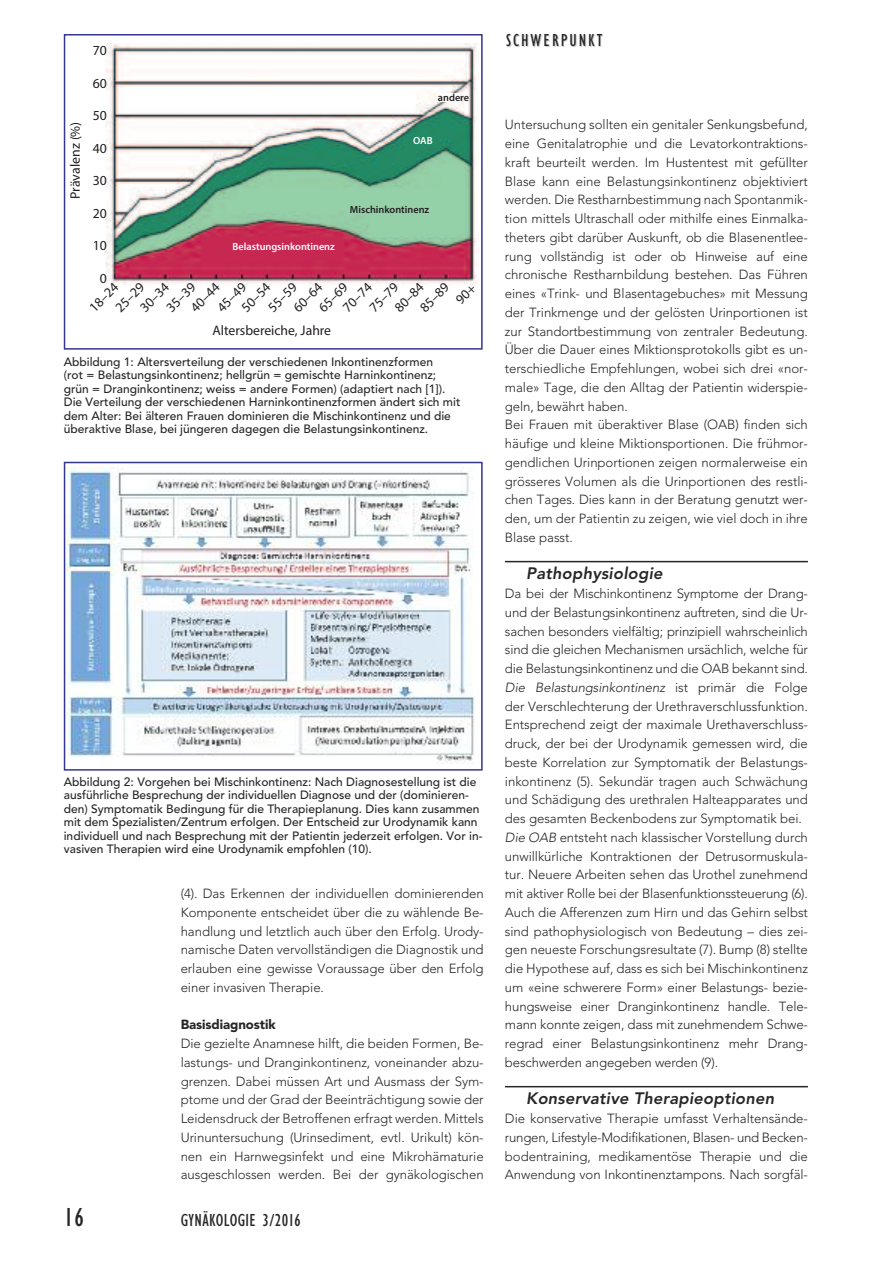
<style>
.page{position:relative;width:893px;height:1263px;background:#fff}
.page>*{position:absolute;margin:0;border:0;box-sizing:border-box;transform-origin:0 0}
.t1{font:condensed 27px "Gill Sans";color:#272627}
.t2{font:condensed 18px "Gill Sans";letter-spacing:.02em;color:#272627}
.t3{font:condensed 18px "Gill Sans";letter-spacing:.11em;color:#272627}
.t4{font:italic 800 16.5px "Avenir";letter-spacing:.01em;color:#272627}
.t5{font:13.8px/18.8px "Myriad Pro";color:#231f20}
.t6{font:13.65px "Myriad Pro";color:#231f20}
.t7{font:300 13.2px/18.8px "Avenir";letter-spacing:-.005em;color:#272627;text-align:justify}
.t8{font:900 13.2px "Avenir";letter-spacing:-.005em;color:#272627}
.t9{font:500 12px/13.5px "Avenir";color:#272627}
.t10{font:600 10.35px "Myriad Pro";color:#fff}
.t11{font:600 10.35px "Myriad Pro";color:#231f20}
.s1{font-style:italic}
</style>
<div class="page">
<hr style="left:505px;top:561px;width:303px;height:1px;background:#272627">
<hr style="left:505px;top:1086px;width:303px;height:1px;background:#272627">
<img style="left:106px;top:43px;width:372px;height:242px">
<div style="left:440px;top:93px;width:19px;height:9px;background:#fff"></div>
<div style="left:64px;top:34px;width:419px;height:316px;border:2px solid #34368f"></div>
<img style="left:67px;top:468px;width:407px;height:296px">
<div style="left:64px;top:462px;width:419px;height:309px;border:2px solid #34368f"></div>
<p class="t6" style="left:70px;top:199px;width:79px;rotate:-90deg">Prävalenz (%)</p>
<p class="t5" style="left:93px;top:42px;width:16px">70</p>
<p class="t5" style="left:93px;top:75px;width:16px">60</p>
<p class="t5" style="left:93px;top:107px;width:16px">50</p>
<p class="t5" style="left:93px;top:140px;width:16px">40</p>
<p class="t5" style="left:93px;top:172px;width:16px">30</p>
<p class="t5" style="left:93px;top:205px;width:16px">20</p>
<p class="t5" style="left:93px;top:237px;width:16px">10</p>
<p class="t5" style="left:100px;top:270px;width:9px">0</p>
<p class="t5" style="left:86px;top:304px;width:37px;rotate:-45deg">18–24</p>
<p class="t11" style="left:438px;top:93px;width:33px">andere</p>
<p class="t10" style="left:413px;top:136px;width:21px">OAB</p>
<p class="t11" style="left:350px;top:206px;width:81px">Mischinkontinenz</p>
<p class="t10" style="left:233px;top:242px;width:104px">Belastungsinkontinenz</p>
<p class="t5" style="left:136px;top:304px;width:37px;rotate:-45deg">30–34</p>
<p class="t5" style="left:200px;top:291px;width:37px;text-indent:-19px;rotate:-45deg">40–44<br>45–49</p>
<p class="t5" style="left:238px;top:304px;width:37px;rotate:-45deg">50–54</p>
<p class="t5" style="left:289px;top:304px;width:37px;rotate:-45deg">60–64</p>
<p class="t5" style="left:339px;top:304px;width:37px;rotate:-45deg">70–74</p>
<p class="t5" style="left:391px;top:304px;width:37px;rotate:-45deg">80–84</p>
<p class="t5" style="left:112px;top:304px;width:37px;rotate:-45deg">25–29</p>
<p class="t5" style="left:163px;top:304px;width:37px;rotate:-45deg">35–39</p>
<p class="t5" style="left:264px;top:304px;width:37px;rotate:-45deg">55–59</p>
<p class="t5" style="left:315px;top:304px;width:37px;rotate:-45deg">65–69</p>
<p class="t5" style="left:366px;top:304px;width:37px;rotate:-45deg">75–79</p>
<p class="t5" style="left:416px;top:304px;width:37px;rotate:-45deg">85–89</p>
<p class="t5" style="left:213px;top:322px;width:120px">Altersbereiche, Jahre</p>
<p class="t9" style="left:64px;top:354px;width:398px">Abbildung 1: Altersverteilung der verschiedenen Inkontinenzformen<br>(rot = Belastungsinkontinenz; hellgrün = gemischte Harninkontinenz; grün = Dranginkontinenz; weiss = andere Formen) (adaptiert nach [1]).<br>Die Verteilung der verschiedenen Harninkontinenzformen ändert sich mit dem Alter: Bei älteren Frauen dominieren die Mischinkontinenz und die überaktive Blase, bei jüngeren dagegen die Belastungsinkontinenz.</p>
<p class="t9" style="left:64px;top:774px;width:420px">Abbildung 2: Vorgehen bei Mischinkontinenz: Nach Diagnosestellung ist die ausführliche Besprechung der individuellen Diagnose und der (dominieren&shy;den) Symptomatik Bedingung für die Therapieplanung. Dies kann zusammen mit dem Spezialisten/Zentrum erfolgen. Der Entscheid zur Urodynamik kann individuell und nach Besprechung mit der Patientin jederzeit erfolgen. Vor in&shy;vasiven Therapien wird eine Urodynamik empfohlen (10).</p>
<p class="t7" style="left:181px;top:884px;width:304px">(4). Das Erkennen der individuellen dominierenden Komponente entscheidet über die zu wählende Be&shy;handlung und letztlich auch über den Erfolg. Urody&shy;namische Daten vervollständigen die Diagnostik und erlauben eine gewisse Voraussage über den Erfolg einer invasiven Therapie.</p>
<p class="t8" style="left:181px;top:1013px;width:97px">Basisdiagnostik</p>
<p class="t7" style="left:181px;top:1034px;width:304px">Die gezielte Anamnese hilft, die beiden Formen, Be&shy;lastungs- und Dranginkontinenz, voneinander abzu&shy;grenzen. Dabei müssen Art und Ausmass der Sym&shy;ptome und der Grad der Beeinträchtigung sowie der Leidensdruck der Betroffenen erfragt werden. Mittels Urinuntersuchung (Urinsediment, evtl. Urikult) kön&shy;nen ein Harnwegsinfekt und eine Mikrohämaturie ausgeschlossen werden. Bei der gynäkologischen</p>
<h1 class="t1" style="left:64px;top:1207px;width:22px">16</h1>
<h2 class="t2" style="left:181px;top:1213px;width:122px">GYNÄKOLOGIE 3/2016</h2>
<h2 class="t3" style="left:506px;top:33px;width:98px">SCHWERPUNKT</h2>
<p class="t7" style="left:505px;top:115px;width:304px;text-align:left">Untersuchung sollten ein genitaler Senkungsbefund, eine Genitalatrophie und die Levatorkontraktions&shy;kraft beurteilt werden. Im Hustentest mit gefüllter Blase kann eine Belastungsinkontinenz objektiviert werden. Die Restharnbestimmung nach Spontanmik&shy;tion mittels Ultraschall oder mithilfe eines Einmalka&shy;theters gibt darüber Auskunft, ob die Blasenentlee&shy;rung vollständig ist oder ob Hinweise auf eine chronische Restharnbildung bestehen. Das Führen eines «Trink- und Blasentagebuches» mit Messung der Trinkmenge und der gelösten Urinportionen ist zur Standortbestimmung von zentraler Bedeutung.<br>Über die Dauer eines Miktionsprotokolls gibt es un&shy;terschiedliche Empfehlungen, wobei sich drei «nor&shy;male» Tage, die den Alltag der Patientin widerspie&shy;geln, bewährt haben.<br>Bei Frauen mit überaktiver Blase (OAB) finden sich häufige und kleine Miktionsportionen. Die frühmor&shy;gendlichen Urinportionen zeigen normalerweise ein grösseres Volumen als die Urinportionen des restli&shy;chen Tages. Dies kann in der Beratung genutzt wer&shy;den, um der Patientin zu zeigen, wie viel doch in ihre Blase passt.</p>
<p class="t4" style="left:526px;top:564px;width:138px">Pathophysiologie</p>
<p class="t7" style="left:505px;top:584px;width:304px;text-align:left">Da bei der Mischinkontinenz Symptome der Drang&shy;und der Belastungsinkontinenz auftreten, sind die Ur&shy;sachen besonders vielfältig; prinzipiell wahrscheinlich sind die gleichen Mechanismen ursächlich, welche für die Belastungsinkontinenz und die OAB bekannt sind.<br><span class="s1">Die Belastungsinkontinenz</span> ist primär die Folge der Verschlechterung der Urethraverschlussfunktion.<br>Entsprechend zeigt der maximale Urethaverschluss&shy;druck, der bei der Urodynamik gemessen wird, die beste Korrelation zur Symptomatik der Belastungs&shy;inkontinenz (5). Sekundär tragen auch Schwächung und Schädigung des urethralen Halteapparates und des gesamten Beckenbodens zur Symptomatik bei.<br><span class="s1">Die OAB</span> entsteht nach klassischer Vorstellung durch unwillkürliche Kontraktionen der Detrusormuskula&shy;tur. Neuere Arbeiten sehen das Urothel zunehmend mit aktiver Rolle bei der Blasenfunktionssteuerung (6).<br>Auch die Afferenzen zum Hirn und das Gehirn selbst sind pathophysiologisch von Bedeutung – dies zei&shy;gen neueste Forschungsresultate (7). Bump (8) stellte die Hypothese auf, dass es sich bei Mischinkontinenz um «eine schwerere Form» einer Belastungs- bezie&shy;hungsweise einer Dranginkontinenz handle. Tele&shy;mann konnte zeigen, dass mit zunehmendem Schwe&shy;regrad einer Belastungsinkontinenz mehr Drang&shy;beschwerden angegeben werden (9).</p>
<p class="t4" style="left:526px;top:1089px;width:250px">Konservative Therapieoptionen</p>
<p class="t7" style="left:505px;top:1109px;width:304px">Die konservative Therapie umfasst Verhaltensände&shy;rungen, Lifestyle-Modifikationen, Blasen- und Becken&shy;bodentraining, medikamentöse Therapie und die Anwendung von Inkontinenztampons. Nach sorgfäl-</p>
</div>
